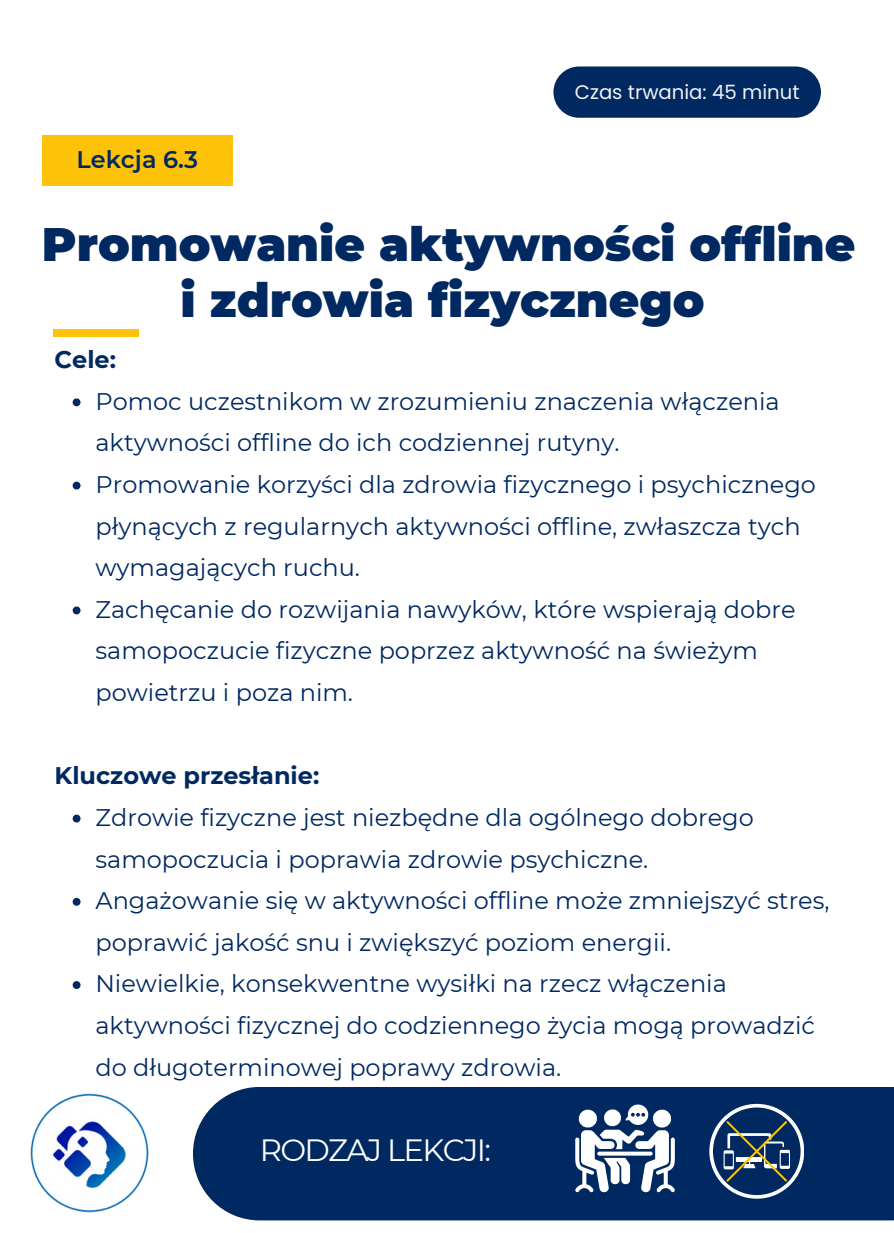
<style>
.page{position:relative;width:894px;height:1233px;background:#fff}
.page>*{position:absolute;margin:0;border:0;box-sizing:border-box;transform-origin:0 0}
.t1{font:900 46.8px/56.2px "Montserrat";color:#002961;text-align:center}
.t2{font:30.75px "Montserrat";letter-spacing:-.055em;color:#fff}
.t3{font:24px/41.5px "Montserrat";color:#002961}
.t4{font:700 24px "Montserrat";color:#002961}
.t5{font:600 24px "Montserrat";color:#002961}
.t6{font:19.65px "Poppins";color:#f1f1f1}
</style>
<div class="page">
<div style="left:53px;top:330px;width:86px;height:6px;background:#fec209"></div>
<div style="left:42px;top:135px;width:190px;height:51px;background:#fec209"></div>
<div style="left:553px;top:67px;width:267px;height:51px;background:#002961;border-radius:26px"></div>
<img style="left:30px;top:1093px;width:119px;height:120px">
<div style="left:193px;top:1087px;width:700px;height:133px;background:#002961"></div>
<svg style="left:575px;top:1103px;width:99px;height:92px"></svg>
<svg style="left:709px;top:1104px;width:94px;height:94px"></svg>
<svg style="left:73px;top:398px;width:7px;height:8px"></svg>
<svg style="left:73px;top:482px;width:7px;height:8px"></svg>
<svg style="left:73px;top:607px;width:7px;height:7px"></svg>
<svg style="left:73px;top:815px;width:7px;height:8px"></svg>
<svg style="left:73px;top:898px;width:7px;height:8px"></svg>
<svg style="left:73px;top:981px;width:7px;height:8px"></svg>
<p class="t5" style="left:76px;top:145px;width:123px">Lekcja 6.3</p>
<p class="t6" style="left:574px;top:78px;width:226px">Czas trwania: 45 minut</p>
<p class="t1" style="left:42px;top:216px;width:814px">Promowanie aktywności offline i zdrowia fizycznego</p>
<p class="t4" style="left:55px;top:345px;width:63px">Cele:</p>
<h1 class="t3" style="left:95px;top:380px;width:685px">Pomoc uczestnikom w zrozumieniu znaczenia włączenia aktywności offline do ich codziennej rutyny.</h1>
<p class="t3" style="left:95px;top:464px;width:721px">Promowanie korzyści dla zdrowia fizycznego i psychicznego płynących z regularnych aktywności offline, zwłaszcza tych wymagających ruchu.</p>
<h3 class="t3" style="left:95px;top:588px;width:701px">Zachęcanie do rozwijania nawyków, które wspierają dobre samopoczucie fizyczne poprzez aktywność na świeżym powietrzu i poza nim.</h3>
<p class="t4" style="left:55px;top:761px;width:266px">Kluczowe przesłanie:</p>
<p class="t3" style="left:95px;top:797px;width:659px">Zdrowie fizyczne jest niezbędne dla ogólnego dobrego samopoczucia i poprawia zdrowie psychiczne.</p>
<p class="t3" style="left:95px;top:880px;width:735px">Angażowanie się w aktywności offline może zmniejszyć stres, poprawić jakość snu i zwiększyć poziom energii.</p>
<h3 class="t3" style="left:95px;top:963px;width:721px">Niewielkie, konsekwentne wysiłki na rzecz włączenia aktywności fizycznej do codziennego życia mogą prowadzić do długoterminowej poprawy zdrowia.</h3>
<p class="t2" style="left:260px;top:1132px;width:233px">RODZAJ LEKCJI:</p>
</div>
